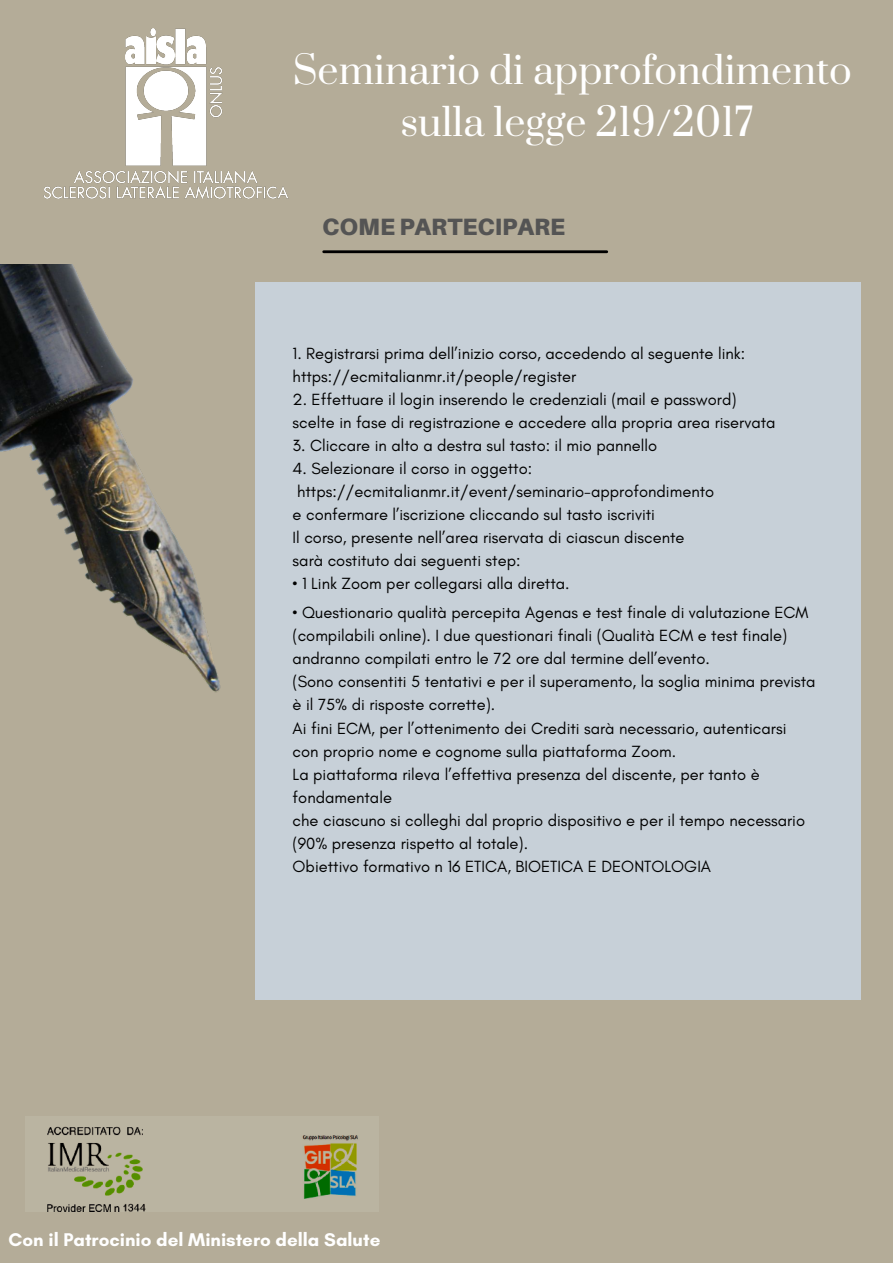
<style>
.page{position:relative;width:893px;height:1263px;background:#b4ac98}
.page>*{position:absolute;margin:0;border:0;box-sizing:border-box;transform-origin:0 0}
.t1{font:37.5px/52.3px "Prata";color:#fff;text-align:center}
.t2{font:900 23.62px "Aileron";color:#545454}
.t3{font:700 18.75px "Glacial Indifference";color:#fff}
.t4{font:16.5px/23.1px "Glacial Indifference";color:#000}
</style>
<div class="page">
<img style="left:43px;top:28px;width:246px;height:171px">
<img style="left:0;top:264px;width:221px;height:428px">
<img style="left:47px;top:1126px;width:311px;height:86px">
<hr style="left:324px;top:250px;width:283px;height:3px;background:#000">
<div style="left:255px;top:282px;width:606px;height:717px;background:#c7d0d8"></div>
<h1 class="t1" style="left:293px;top:46px;width:560px">Seminario di approfondimento sulla legge 219/2017</h1>
<h2 class="t2" style="left:322px;top:212px;width:244px">COME PARTECIPARE</h2>
<p class="t4" style="left:293px;top:341px;width:454px">1. Registrarsi prima dell’inizio corso, accedendo al seguente link: https://ecmitalianmr.it/people/register</p>
<p class="t4" style="left:293px;top:387px;width:484px">2. Effettuare il login inserendo le credenziali (mail e password) scelte in fase di registrazione e accedere alla propria area riservata</p>
<p class="t4" style="left:293px;top:434px;width:366px">3. Cliccare in alto a destra sul tasto: il mio pannello</p>
<p class="t4" style="left:293px;top:457px;width:423px">4. Selezionare il corso in oggetto: https://ecmitalianmr.it/event/seminario-approfondimento e confermare l’iscrizione cliccando sul tasto iscriviti<br>Il corso, presente nell’area riservata di ciascun discente sarà costituto dai seguenti step:</p>
<p class="t4" style="left:293px;top:572px;width:278px">• 1 Link Zoom per collegarsi alla diretta.</p>
<p class="t4" style="left:293px;top:601px;width:524px">• Questionario qualità percepita Agenas e test finale di valutazione ECM (compilabili online). I due questionari finali (Qualità ECM e test finale) andranno compilati entro le 72 ore dal termine dell’evento.<br>(Sono consentiti 5 tentativi e per il superamento, la soglia minima prevista è il 75% di risposte corrette).<br>Ai fini ECM, per l’ottenimento dei Crediti sarà necessario, autenticarsi con proprio nome e cognome sulla piattaforma Zoom.<br>La piattaforma rileva l’effettiva presenza del discente, per tanto è fondamentale<br>che ciascuno si colleghi dal proprio dispositivo e per il tempo necessario (90% presenza rispetto al totale).<br>Obiettivo formativo n 16 ETICA, BIOETICA E DEONTOLOGIA</p>
<p class="t3" style="left:9px;top:1228px;width:373px">Con il Patrocinio del Ministero della Salute</p>
</div>
